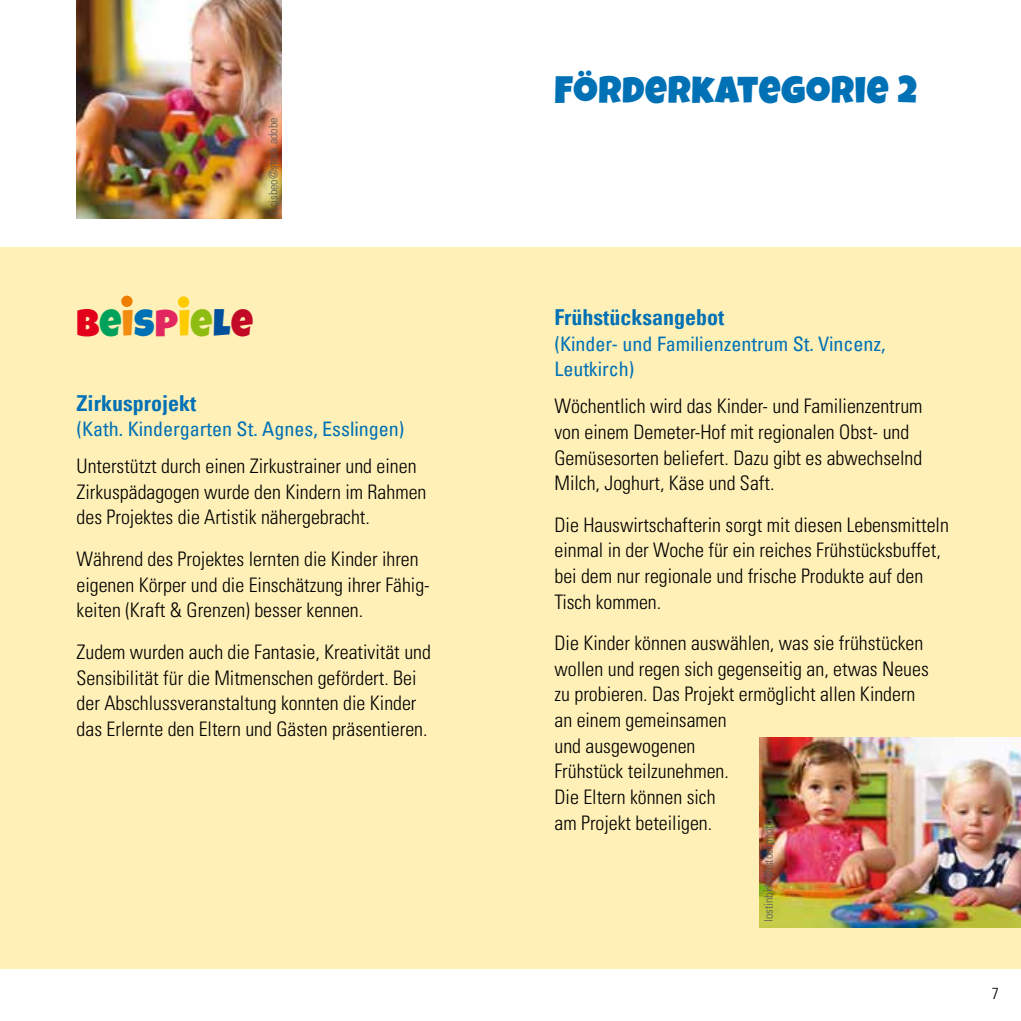
<style>
.page{position:relative;width:1021px;height:1021px;background:#fff}
.page>*{position:absolute;margin:0;border:0;box-sizing:border-box;transform-origin:0 0}
.t1{font:38px "Luckiest Guy";letter-spacing:.02em;color:#0071b5}
.t2{font:38px "Luckiest Guy";letter-spacing:.02em;color:#e2001a}
.t3{font:700 condensed 22px "Univers LT Pro";color:#0071b5}
.t4{font:300 condensed 20px/25.6px "Univers";color:#000}
.t5{font:condensed 20px/25.6px "Univers LT Pro";color:#0071b5}
.t6{font:300 condensed 16px "Univers";color:#000}
.t7{font:300 condensed 12px "Univers";color:#58585a}
.t8{font:300 condensed 12px "Univers";color:#555658}
.s1{color:#00a25b}
.s2{color:#f18c10}
.s3{color:#0071b5}
.s4{color:#e2265f}
.s5{color:#fecb00}
.s6{color:#8fbc13}
.s7{color:#00509c}
.s8{color:#c20926}
</style>
<div class="page">
<div style="left:0;top:247px;width:1020px;height:721px;background:#fff0b7"></div>
<div style="left:121px;top:296px;width:12px;height:11px;background:#ee7d00;border-radius:50%"></div>
<div style="left:178px;top:296px;width:11px;height:12px;background:#fecb00;border-radius:50%"></div>
<img style="left:759px;top:737px;width:261px;height:190px">
<img style="left:76px;top:0;width:205px;height:218px">
<p class="t8" style="left:269px;top:214px;width:98px;rotate:-90deg">cicisbeo@stock.adobe</p>
<h1 class="t2" style="left:77px;top:300px;width:178px">B<span class="s1">E</span><span class="s2">I</span><span class="s3">S</span><span class="s4">P</span><span class="s5">I</span><span class="s6">E</span><span class="s7">L</span><span class="s8">E</span></h1>
<p class="t3" style="left:77px;top:394px;width:121px">Zirkusprojekt</p>
<p class="t5" style="left:77px;top:418px;width:329px">(Kath. Kindergarten St. Agnes, Esslingen)</p>
<p class="t4" style="left:77px;top:455px;width:351px">Unterstützt durch einen Zirkustrainer und einen<br>Zirkuspädagogen wurde den Kindern im Rahmen des Projektes die Artistik nähergebracht.</p>
<p class="t4" style="left:77px;top:547px;width:355px">Während des Projektes lernten die Kinder ihren eigenen Körper und die Einschätzung ihrer Fähig&shy;keiten (Kraft &amp; Grenzen) besser kennen.</p>
<p class="t4" style="left:77px;top:640px;width:356px">Zudem wurden auch die Fantasie, Kreativität und Sensibilität für die Mitmenschen gefördert. Bei der Abschlussveranstaltung konnten die Kinder das Erlernte den Eltern und Gästen präsentieren.</p>
<h1 class="t1" style="left:554px;top:68px;width:364px">FÖRDERKATEGORIE 2</h1>
<p class="t3" style="left:554px;top:309px;width:171px">Frühstücksangebot</p>
<p class="t5" style="left:554px;top:332px;width:333px">(Kinder- und Familienzentrum St. Vincenz,<br>Leutkirch)</p>
<p class="t4" style="left:554px;top:395px;width:369px">Wöchentlich wird das Kinder- und Familienzentrum von einem Demeter-Hof mit regionalen Obst- und Gemüsesorten beliefert. Dazu gibt es abwechselnd Milch, Joghurt, Käse und Saft.</p>
<p class="t4" style="left:554px;top:513px;width:396px">Die Hauswirtschafterin sorgt mit diesen Lebensmitteln einmal in der Woche für ein reiches Frühstücksbuffet, bei dem nur regionale und frische Produkte auf den Tisch kommen.</p>
<p class="t4" style="left:554px;top:632px;width:376px">Die Kinder können auswählen, was sie frühstücken wollen und regen sich gegenseitig an, etwas Neues zu probieren. Das Projekt ermöglicht allen Kindern an einem gemeinsamen<br>und ausgewogenen<br>Frühstück teilzunehmen.<br>Die Eltern können sich<br>am Projekt beteiligen.</p>
<p class="t7" style="left:764px;top:921px;width:103px;rotate:-90deg">lostinbids@istockphoto</p>
<p class="t6" style="left:991px;top:987px;width:9px">7</p>
</div>
